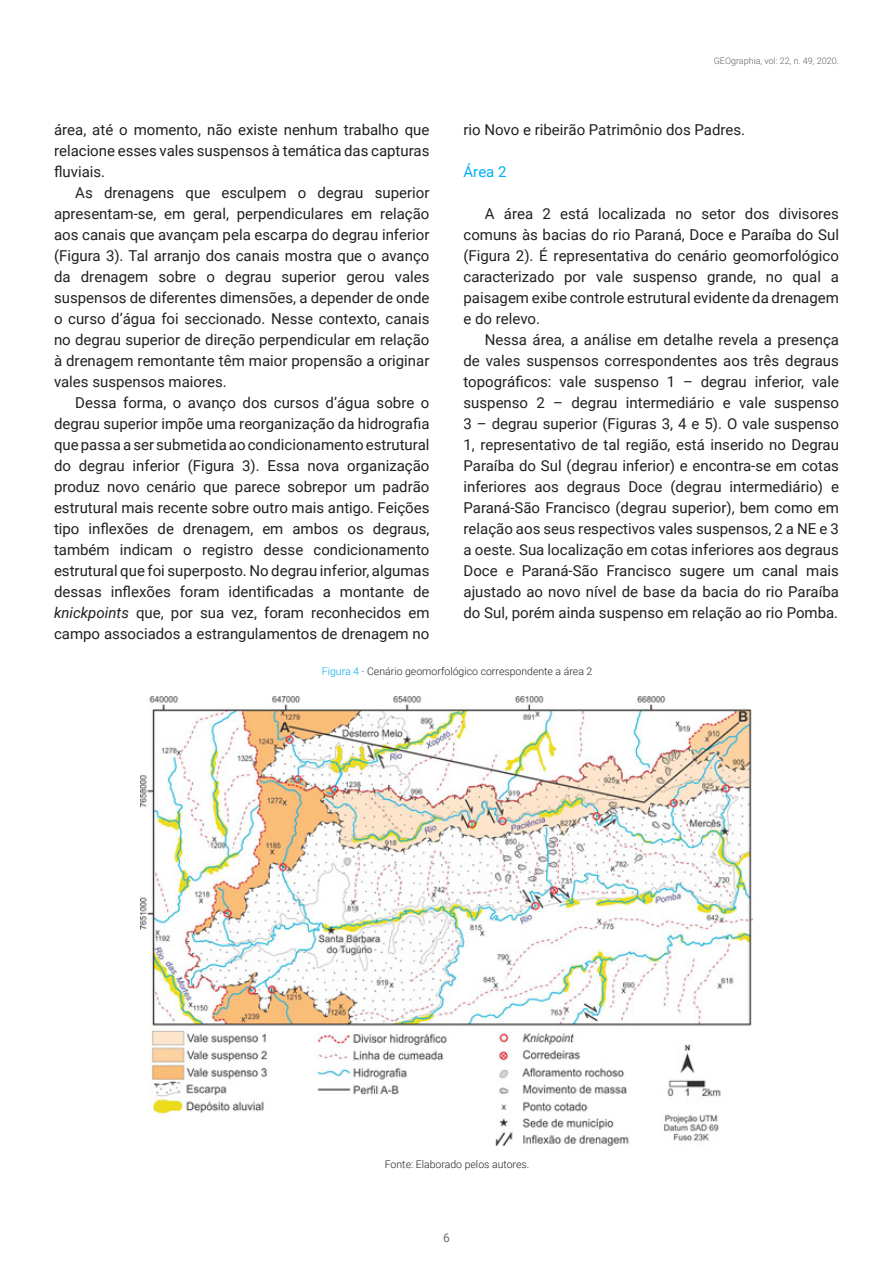
<style>
.page{position:relative;width:893px;height:1263px;background:#fff}
.page>*{position:absolute;margin:0;border:0;box-sizing:border-box;transform-origin:0 0}
.t1{font:15px/21px "Roboto";color:#231f20;text-align:justify}
.t2{font:15px "Roboto";color:#00aeef}
.t3{font:12px "Roboto";color:#6c6d70}
.Gradiva{font:300 10.5px "Roboto";color:#231f20}
.t4{font:300 9px "Roboto";color:#5f5f62}
.s1{font-style:italic}
.s2{color:#00aeef}
</style>
<div class="page">
<img style="left:141px;top:697px;width:612px;height:449px">
<p class="t1" style="left:54px;top:118px;width:377px">área, até o momento, não existe nenhum trabalho que relacione esses vales suspensos à temática das capturas fluviais.</p>
<p class="t1" style="left:54px;top:181px;width:377px;text-indent:21px">As drenagens que esculpem o degrau superior apresentam-se, em geral, perpendiculares em relação aos canais que avançam pela escarpa do degrau inferior (Figura 3). Tal arranjo dos canais mostra que o avanço da drenagem sobre o degrau superior gerou vales suspensos de diferentes dimensões, a depender de onde o curso d’água foi seccionado. Nesse contexto, canais no degrau superior de direção perpendicular em relação à drenagem remontante têm maior propensão a originar vales suspensos maiores.</p>
<p class="t1" style="left:54px;top:391px;width:377px;text-indent:21px">Dessa forma, o avanço dos cursos d’água sobre o degrau superior impõe uma reorganização da hidrografia que passa a ser submetida ao condicionamento estrutural do degrau inferior (Figura 3). Essa nova organização produz novo cenário que parece sobrepor um padrão estrutural mais recente sobre outro mais antigo. Feições tipo inflexões de drenagem, em ambos os degraus, também indicam o registro desse condicionamento estrutural que foi superposto. No degrau inferior, algumas dessas inflexões foram identificadas a montante de <span class="s1">knickpoints</span> que, por sua vez, foram reconhecidos em campo associados a estrangulamentos de drenagem no</p>
<p class="t4" style="left:714px;top:55px;width:127px">GEOgraphia, vol: 22, n. 49, 2020.</p>
<p class="t1" style="left:463px;top:118px;width:283px">rio Novo e ribeirão Patrimônio dos Padres.</p>
<p class="t2" style="left:463px;top:161px;width:45px">Área 2</p>
<p class="t1" style="left:463px;top:202px;width:377px;text-indent:21px">A área 2 está localizada no setor dos divisores comuns às bacias do rio Paraná, Doce e Paraíba do Sul (Figura 2). É representativa do cenário geomorfológico caracterizado por vale suspenso grande, no qual a paisagem exibe controle estrutural evidente da drenagem e do relevo.</p>
<p class="t1" style="left:463px;top:328px;width:377px;text-indent:21px">Nessa área, a análise em detalhe revela a presença de vales suspensos correspondentes aos três degraus topográficos: vale suspenso 1 – degrau inferior, vale suspenso 2 – degrau intermediário e vale suspenso 3 – degrau superior (Figuras 3, 4 e 5). O vale suspenso 1, representativo de tal região, está inserido no Degrau Paraíba do Sul (degrau inferior) e encontra-se em cotas inferiores aos degraus Doce (degrau intermediário) e Paraná-São Francisco (degrau superior), bem como em relação aos seus respectivos vales suspensos, 2 a NE e 3 a oeste. Sua localização em cotas inferiores aos degraus Doce e Paraná-São Francisco sugere um canal mais ajustado ao novo nível de base da bacia do rio Paraíba do Sul, porém ainda suspenso em relação ao rio Pomba.</p>
<p class="Gradiva" style="left:322px;top:664px;width:272px"><span class="s2">Figura 4 -</span> Cenário geomorfológico correspondente a área 2</p>
<p class="Gradiva" style="left:385px;top:1156px;width:146px">Fonte: Elaborado pelos autores.</p>
<p class="t3" style="left:443px;top:1229px;width:8px">6</p>
</div>
